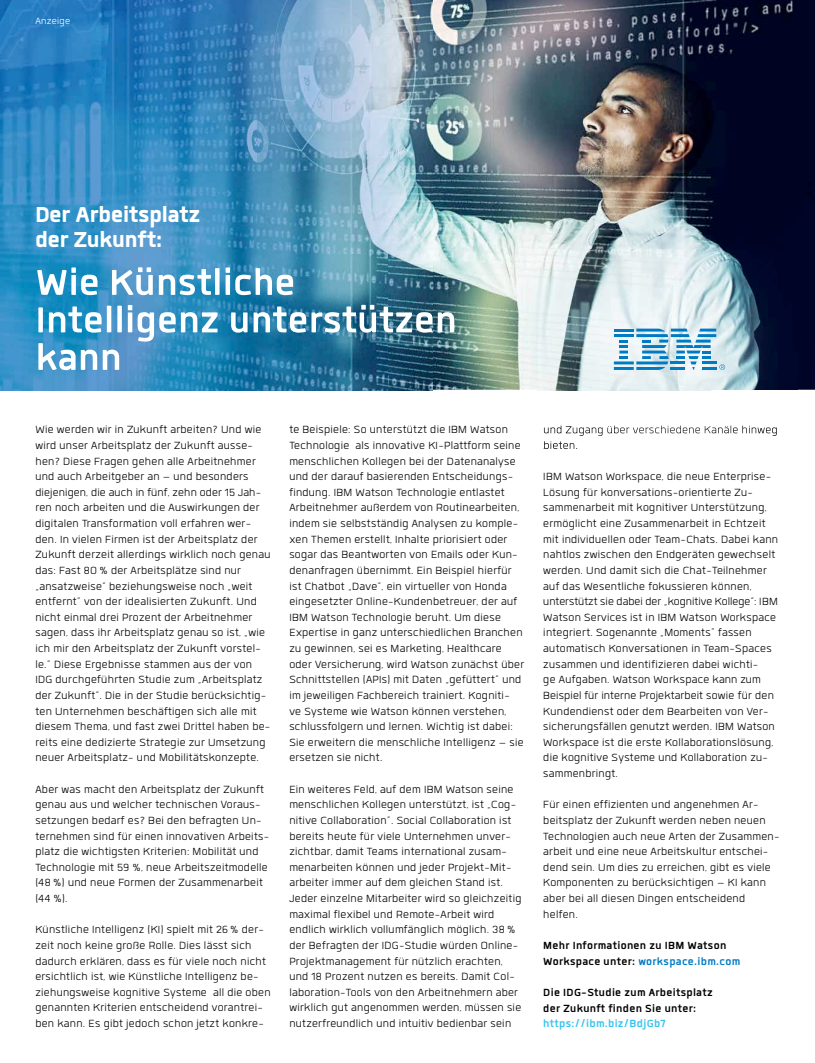
<style>
.page{position:relative;width:815px;height:1063px;background:#fff}
.page>*{position:absolute;margin:0;border:0;box-sizing:border-box;transform-origin:0 0}
.t1{font:700 50px/37.5px "Quan";color:#fff}
.t2{font:800 30px/25px "Quan";color:#fff}
.t3{font:14.38px/15.6px "Quan";letter-spacing:.02em;color:#000}
.t4{font:700 14.38px/15.6px "Quan";letter-spacing:.02em;color:#000}
.t5{font:12.5px "Quan";letter-spacing:.02em;color:#fff}
.s1{color:#007ac3}
.s2{color:#34c4ef}
</style>
<div class="page">
<img style="left:433px;top:0;width:382px;height:390px">
<img style="left:538px;top:250px;width:259px;height:181px">
<img style="left:544px;top:425px;width:234px;height:1px">
<img style="left:544px;top:426px;width:234px;height:10px">
<img style="left:544px;top:441px;width:31px;height:7px">
<svg style="left:614px;top:329px;width:111px;height:41px"></svg>
<img style="left:0;top:0;width:433px;height:390px">
<p class="t5" style="left:35px;top:15px;width:36px">Anzeige</p>
<p class="t2" style="left:35px;top:202px;width:166px">Der Arbeitsplatz der Zukunft:</p>
<p class="t1" style="left:35px;top:263px;width:423px">Wie Künstliche<br>Intelligenz unterstützen kann</p>
<p class="t3" style="left:35px;top:422px;width:237px">Wie werden wir in Zukunft arbeiten? Und wie wird unser Arbeitsplatz der Zukunft ausse&shy;hen? Diese Fragen gehen alle Arbeitnehmer und auch Arbeitgeber an – und besonders diejenigen, die auch in fünf, zehn oder 15 Jah&shy;ren noch arbeiten und die Auswirkungen der digitalen Transformation voll erfahren wer&shy;den. In vielen Firmen ist der Arbeitsplatz der Zukunft derzeit allerdings wirklich noch genau das: Fast 80 % der Arbeitsplätze sind nur „ansatzweise“ beziehungsweise noch „weit entfernt“ von der idealisierten Zukunft. Und nicht einmal drei Prozent der Arbeitnehmer sagen, dass ihr Arbeitsplatz genau so ist, „wie ich mir den Arbeitsplatz der Zukunft vorstel&shy;le.“ Diese Ergebnisse stammen aus der von IDG durchgeführten Studie zum „Arbeitsplatz der Zukunft“. Die in der Studie berücksichtig&shy;ten Unternehmen beschäftigen sich alle mit diesem Thema, und fast zwei Drittel haben be&shy;reits eine dedizierte Strategie zur Umsetzung neuer Arbeitsplatz- und Mobilitätskonzepte.</p>
<p class="t3" style="left:35px;top:781px;width:235px">Aber was macht den Arbeitsplatz der Zukunft genau aus und welcher technischen Voraus&shy;setzungen bedarf es? Bei den befragten Un&shy;ternehmen sind für einen innovativen Arbeits&shy;platz die wichtigsten Kriterien: Mobilität und Technologie mit 59 %, neue Arbeitszeitmodelle (48 %) und neue Formen der Zusammenarbeit (44 %).</p>
<p class="t3" style="left:35px;top:922px;width:237px">Künstliche Intelligenz (KI) spielt mit 26 % der&shy;zeit noch keine große Rolle. Dies lässt sich dadurch erklären, dass es für viele noch nicht ersichtlich ist, wie Künstliche Intelligenz be&shy;ziehungsweise kognitive Systeme all die oben genannten Kriterien entscheidend vorantrei&shy;ben kann. Es gibt jedoch schon jetzt konkre-</p>
<p class="t3" style="left:289px;top:422px;width:236px">te Beispiele: So unterstützt die IBM Watson Technologie als innovative KI-Plattform seine menschlichen Kollegen bei der Datenanalyse und der darauf basierenden Entscheidungs&shy;findung. IBM Watson Technologie entlastet Arbeitnehmer außerdem von Routinearbeiten, indem sie selbstständig Analysen zu komple&shy;xen Themen erstellt, Inhalte priorisiert oder sogar das Beantworten von Emails oder Kun&shy;denanfragen übernimmt. Ein Beispiel hierfür ist Chatbot „Dave“, ein virtueller von Honda eingesetzter Online-Kundenbetreuer, der auf IBM Watson Technologie beruht. Um diese Expertise in ganz unterschiedlichen Branchen zu gewinnen, sei es Marketing, Healthcare oder Versicherung, wird Watson zunächst über Schnittstellen (APIs) mit Daten „gefüttert“ und im jeweiligen Fachbereich trainiert. Kogniti&shy;ve Systeme wie Watson können verstehen, schlussfolgern und lernen. Wichtig ist dabei:<br>Sie erweitern die menschliche Intelligenz – sie ersetzen sie nicht.</p>
<p class="t3" style="left:289px;top:781px;width:234px">Ein weiteres Feld, auf dem IBM Watson seine menschlichen Kollegen unterstützt, ist „Cog&shy;nitive Collaboration“. Social Collaboration ist bereits heute für viele Unternehmen unver&shy;zichtbar, damit Teams international zusam&shy;menarbeiten können und jeder Projekt-Mit&shy;arbeiter immer auf dem gleichen Stand ist.<br>Jeder einzelne Mitarbeiter wird so gleichzeitig maximal flexibel und Remote-Arbeit wird endlich wirklich vollumfänglich möglich. 38 % der Befragten der IDG-Studie würden Online-Projektmanagement für nützlich erachten, und 18 Prozent nutzen es bereits. Damit Col&shy;laboration-Tools von den Arbeitnehmern aber wirklich gut angenommen werden, müssen sie nutzerfreundlich und intuitiv bedienbar sein</p>
<p class="t3" style="left:543px;top:469px;width:236px">IBM Watson Workspace, die neue Enterprise-Lösung für konversations-orientierte Zu&shy;sammenarbeit mit kognitiver Unterstützung, ermöglicht eine Zusammenarbeit in Echtzeit mit individuellen oder Team-Chats. Dabei kann nahtlos zwischen den Endgeräten gewechselt werden. Und damit sich die Chat-Teilnehmer auf das Wesentliche fokussieren können, unterstützt sie dabei der „kog nitive Kollege“: IBM Watson Services ist in IBM Watson Work space integriert. Sogenannte „Moments” fassen automatisch Konversationen in Team-Spaces zusammen und identifizieren dabei wichti-<br>ge Aufgaben. Watson Work space kann zum Beispiel für interne Projektarbeit sowie für den Kundendienst oder dem Bearbeiten von Ver&shy;sicherungsfällen genutzt werden. IBM Watson Workspace ist die erste Kollaborationslösung, die kognitive Systeme und Kollaboration zu&shy;sammenbringt.</p>
<p class="t3" style="left:543px;top:797px;width:238px">Für einen effizienten und angenehmen Ar&shy;beitsplatz der Zukunft werden neben neuen Technologien auch neue Arten der Zusammen&shy;arbeit und eine neue Arbeitskultur entschei&shy;dend sein. Um dies zu erreichen, gibt es viele Komponenten zu berücksichtigen – KI kann aber bei all diesen Dingen entscheidend helfen.</p>
<p class="t4" style="left:543px;top:937px;width:198px">Mehr Informationen zu IBM Watson<br>Workspace unter: <span class="s1">workspace.ibm.com</span></p>
<p class="t4" style="left:543px;top:984px;width:171px">Die IDG-Studie zum Arbeitsplatz der Zukunft finden Sie unter: <span class="s2">https://ibm.biz/BdjGb7</span></p>
</div>
